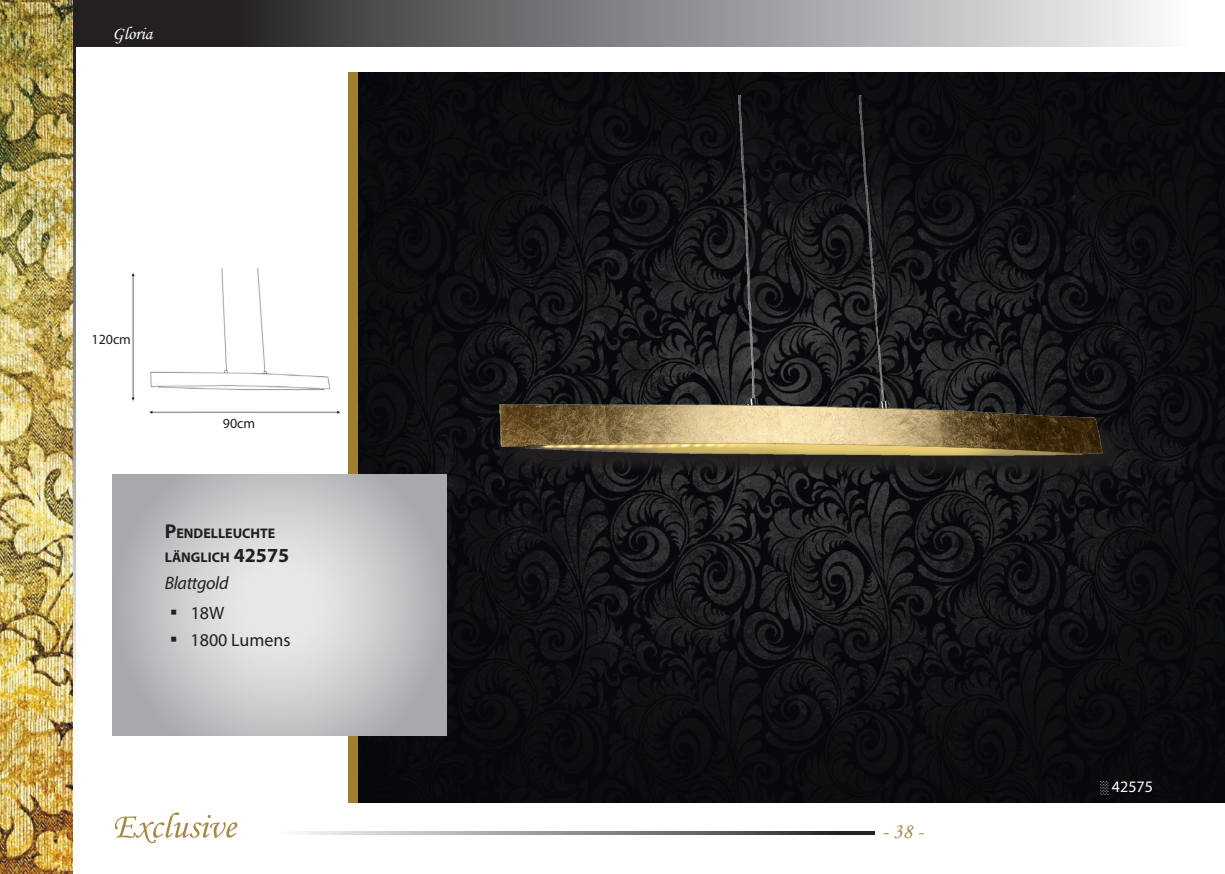
<style>
.page{position:relative;width:1225px;height:874px;background:#fff}
.page>*{position:absolute;margin:0;border:0;box-sizing:border-box;transform-origin:0 0}
.t1{font:22px "Monotype Corsiva";color:#a88847}
.t2{font:18px "Myriad Pro";color:#231f20}
.t3{font:italic 18px "Myriad Pro";letter-spacing:-.02em;color:#231f20}
.t4{font:18px "Monotype Corsiva";color:#fff}
.t5{font:16px "Myriad Pro";color:#fff}
.t6{font:700 14px/24px "Myriad Pro";color:#231f20}
.t7{font:14px "Myriad Pro";color:#231f20}
.s1{font-size:20px}
.s2{font-family:"Koz Go Pro"}
.s3{font-family:"Monotype Corsiva";font-size:12px}
</style>
<div class="page">
<svg style="left:72px;top:47px;width:3px;height:786px;background:#aba38d"></svg>
<svg style="left:72px;top:0;width:1082px;height:47px;background:#7f7f81"></svg>
<svg style="left:300px;top:831px;width:574px;height:2px"></svg>
<img style="left:357px;top:72px;width:867px;height:729px">
<hr style="left:1224px;top:72px;width:1px;height:729px;background:#000">
<img style="left:0;top:0;width:72px;height:873px">
<div style="left:348px;top:72px;width:9px;height:729px;background:#9f7f2d"></div>
<svg style="left:113px;top:474px;width:333px;height:261px;background:#c4c5c8"></svg>
<svg style="left:115px;top:812px;width:122px;height:30px"></svg>
<img style="left:438px;top:95px;width:715px;height:437px">
<img style="left:131px;top:267px;width:210px;height:147px">
<div style="left:192px;top:413px;width:63px;height:20px;background:#fff"></div>
<p class="t4" style="left:113px;top:22px;width:41px">Gloria</p>
<p class="t7" style="left:91px;top:330px;width:41px">120cm</p>
<p class="t7" style="left:223px;top:415px;width:34px">90cm</p>
<p class="t6" style="left:165px;top:520px;width:126px"><span class="s1">P</span>ENDELLEUCHTE<br>LÄNGLICH <span class="s1">42575</span></p>
<p class="t3" style="left:165px;top:571px;width:65px">Blattgold</p>
<p class="t2" style="left:165px;top:601px;width:61px"><span class="s2">▪</span> 18W</p>
<p class="t2" style="left:165px;top:628px;width:127px"><span class="s2">▪</span> 1800 Lumens</p>
<h1 class="t1" style="left:882px;top:817px;width:43px">- 38 -</h1>
<p class="t5" style="left:1100px;top:776px;width:54px"><span class="s3">░</span> 42575</p>
</div>
